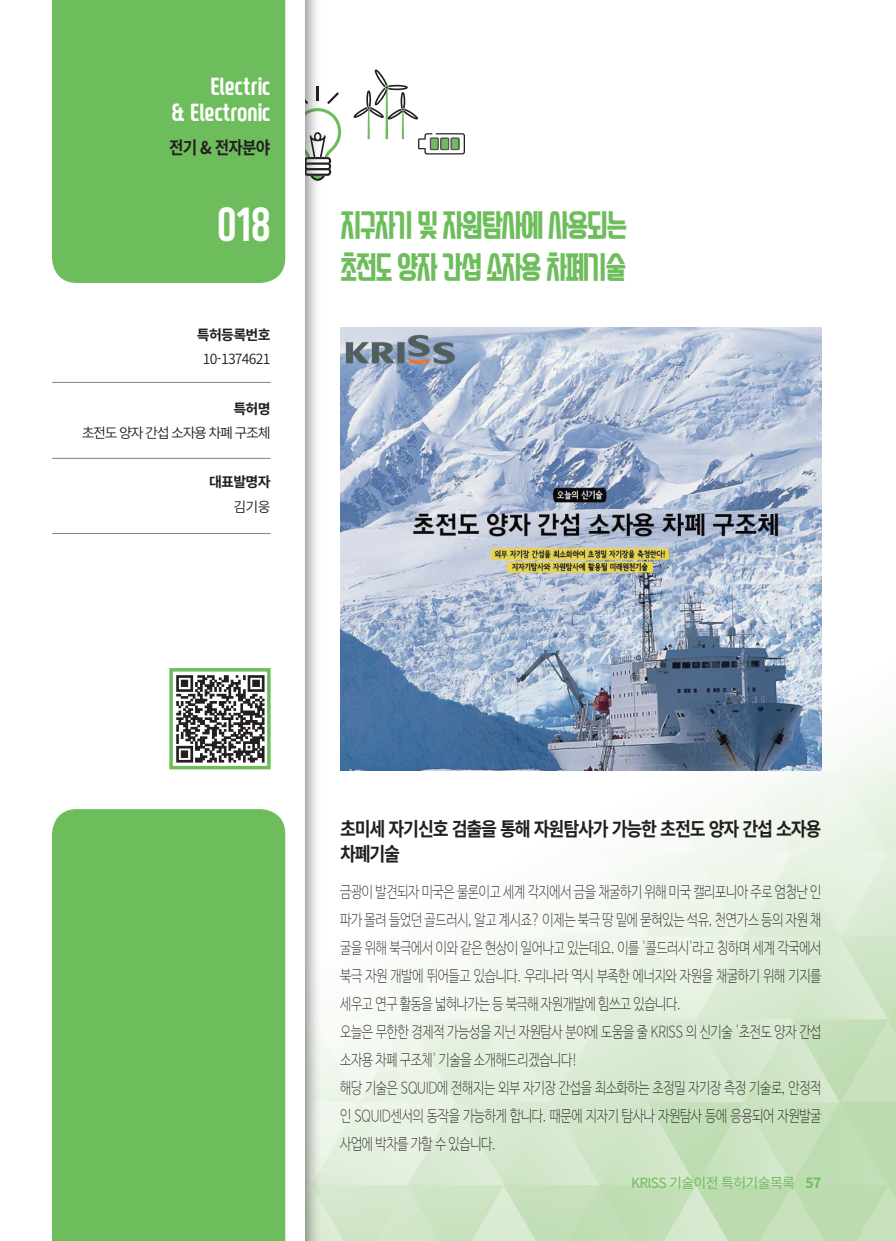
<style>
.page{position:relative;width:896px;height:1241px;background:#fff}
.page>*{position:absolute;margin:0;border:0;box-sizing:border-box;transform-origin:0 0}
.t1{font:45.5px "Swagger TTF";color:#fff}
.t2{font:35px "Swagger TTF";letter-spacing:-.05em;color:#6ebd5c}
.t3{font:24.5px/26.2px "Swagger TTF";color:#fff;text-align:right}
.t4{font:700 19.25px/24.5px "Source Han Sans K";letter-spacing:-.07em;color:#231f20;scale:.9 1}
.t5{font:700 17.5px "Source Han Sans K";letter-spacing:-.05em;color:#231f20;scale:.9 1}
.t6{font:300 15.75px/28px "Nanum Barun Gothic OTF Ultra";letter-spacing:-.025em;color:#231f20;text-align:justify;scale:.8 1}
.t7{font:14px "Source Han Sans K";letter-spacing:-.05em;color:#6ebd5c}
.t8{font:14px "Source Han Sans K";letter-spacing:-.09em;color:#231f20}
.t9{font:700 14px "Source Han Sans K";letter-spacing:-.05em;color:#231f20}
.t10{font:14px "Source Han Sans K";letter-spacing:-.05em;color:#231f20}
.t11{font:14px "Source Han Sans K";letter-spacing:-.07em;color:#231f20}
.s1{font-weight:700}
</style>
<div class="page">
<img style="left:321px;top:597px;width:575px;height:643px">
<svg style="left:353px;top:69px;width:112px;height:85px"></svg>
<svg style="left:321px;top:92px;width:20px;height:88px"></svg>
<div style="left:0;top:0;width:321px;height:1240px;background:#231f20;opacity:.75"></div>
<div style="left:0;top:0;width:305px;height:1240px;background:#fff"></div>
<div style="left:52px;top:0;width:233px;height:283px;background:#6ebd5c"></div>
<div style="left:52px;top:809px;width:233px;height:431px;background:#6ebd5c"></div>
<svg style="left:169px;top:668px;width:102px;height:102px"></svg>
<hr style="left:52px;top:382px;width:219px;height:1px;background:#808285">
<hr style="left:52px;top:458px;width:219px;height:1px;background:#808285">
<hr style="left:52px;top:533px;width:219px;height:1px;background:#808285">
<img style="left:340px;top:327px;width:481px;height:443px">
<h3 class="t3" style="left:172px;top:74px;width:100px">Electric<br>&amp; Electronic</h3>
<p class="t5" style="left:169px;top:138px;width:114px">전기 &amp; 전자분야</p>
<p class="t1" style="left:217px;top:204px;width:55px">018</p>
<p class="t9" style="left:197px;top:327px;width:75px">특허등록번호</p>
<p class="t10" style="left:203px;top:351px;width:69px">10-1374621</p>
<p class="t9" style="left:233px;top:400px;width:39px">특허명</p>
<p class="t8" style="left:82px;top:425px;width:190px">초전도 양자 간섭 소자용 차폐 구조체</p>
<p class="t9" style="left:209px;top:474px;width:63px">대표발명자</p>
<p class="t11" style="left:233px;top:498px;width:39px">김기웅</p>
<p class="t2" style="left:340px;top:208px;width:289px">지구자기 및 자원탐사에 사용되는</p>
<p class="t2" style="left:340px;top:250px;width:288px">초전도 양자 간섭 소자용 차폐기술</p>
<p class="t4" style="left:340px;top:817px;width:536px">초미세 자기신호 검출을 통해 자원탐사가 가능한 초전도 양자 간섭 소자용 차폐기술</p>
<p class="t6" style="left:340px;top:878px;width:603px">금광이 발견되자 미국은 물론이고 세계 각지에서 금을 채굴하기 위해 미국 캘리포니아 주로 엄청난 인 파가 몰려 들었던 골드러시, 알고 계시죠? 이제는 북극 땅 밑에 묻혀있는 석유, 천연가스 등의 자원 채 굴을 위해 북극에서 이와 같은 현상이 일어나고 있는데요. 이를 '콜드러시'라고 칭하며 세계 각국에서 북극 자원 개발에 뛰어들고 있습니다. 우리나라 역시 부족한 에너지와 자원을 채굴하기 위해 기지를 세우고 연구 활동을 넓혀나가는 등 북극해 자원개발에 힘쓰고 있습니다.</p>
<p class="t6" style="left:340px;top:1018px;width:603px">오늘은 무한한 경제적 가능성을 지닌 자원탐사 분야에 도움을 줄 KRISS 의 신기술 '초전도 양자 간섭 소자용 차폐 구조체' 기술을 소개해드리겠습니다!</p>
<p class="t6" style="left:340px;top:1074px;width:603px">해당 기술은 SQUID에 전해지는 외부 자기장 간섭을 최소화하는 초정밀 자기장 측정 기술로, 안정적 인 SQUID센서의 동작을 가능하게 합니다. 때문에 지자기 탐사나 자원탐사 등에 응용되어 자원발굴 사업에 박차를 가할 수 있습니다.</p>
<p class="t7" style="left:631px;top:1174px;width:192px">KRISS 기술이전 특허기술목록 <span class="s1">57</span></p>
</div>
